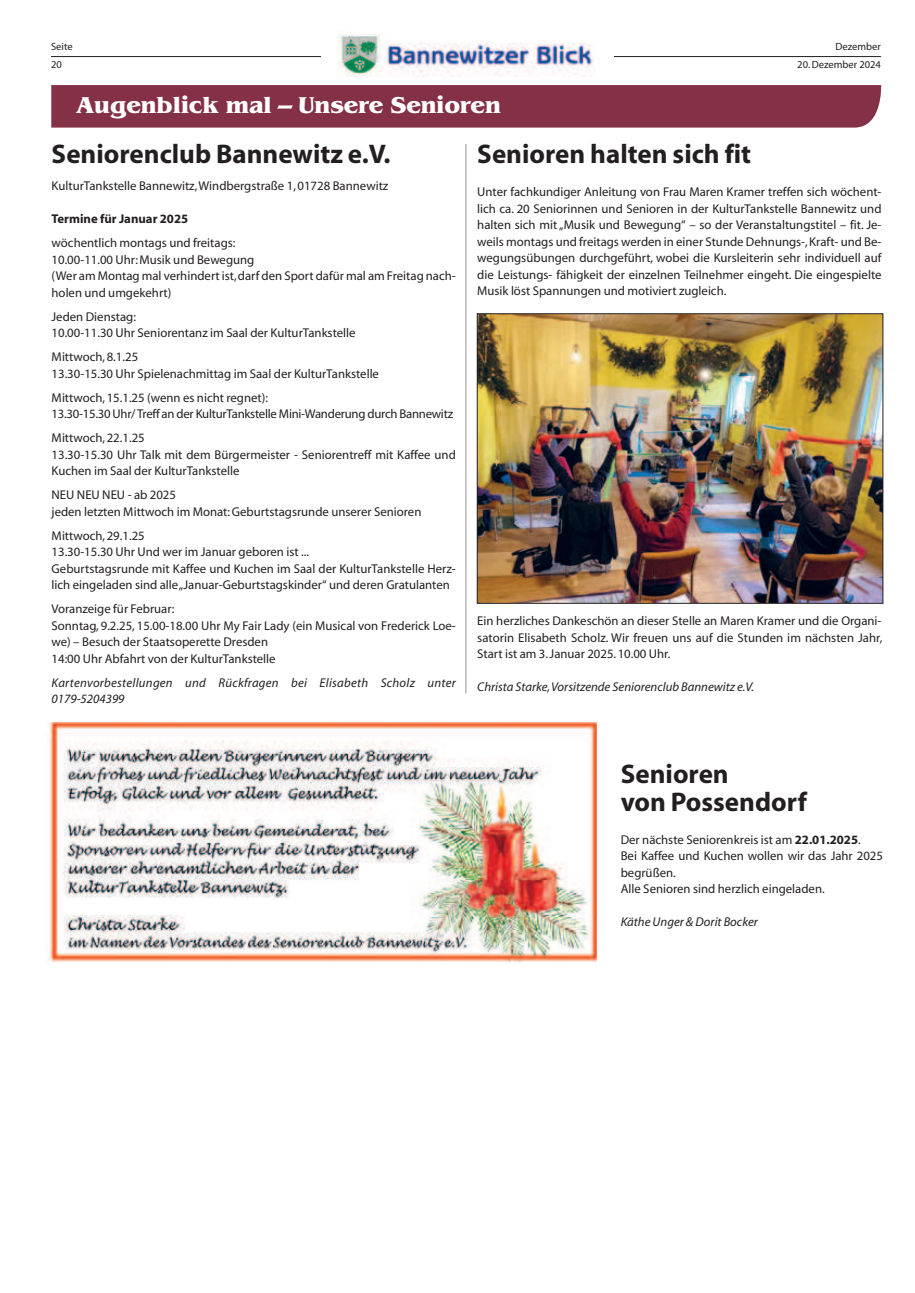
<style>
.page{position:relative;width:915px;height:1293px;background:#fff}
.page>*{position:absolute;margin:0;border:0;box-sizing:border-box;transform-origin:0 0}
.t1{font:700 27px/27px "Myriad";color:#231f20}
.t2{font:700 24px "Benguiat";color:#fff}
.t3{font:12.75px/16.5px "Myriad";color:#231f20}
.t4{font:12.75px/16.5px "Myriad";letter-spacing:-.02em;color:#231f20}
.t5{font:italic 12.75px "Myriad";color:#231f20}
.t6{font:italic 12.75px/16.5px "Myriad";letter-spacing:.02em;color:#231f20}
.t7{font:700 12.75px "Myriad";color:#231f20}
.t8{font:10.5px/18px "Myriad";color:#231f20}
.s1{font-weight:700}
</style>
<div class="page">
<hr style="left:51px;top:56px;width:829px;height:1px;background:#231f20">
<div style="left:321px;top:28px;width:292px;height:51px;background:#fff"></div>
<img style="left:338px;top:31px;width:256px;height:46px">
<div style="left:51px;top:85px;width:831px;height:43px;background:#843046"></div>
<hr style="left:465px;top:144px;width:1px;height:549px;background:#939598">
<img style="left:478px;top:315px;width:403px;height:287px">
<div style="left:476px;top:313px;width:407px;height:291px;border:1px solid #231f20"></div>
<img style="left:47px;top:722px;width:549px;height:240px">
<p class="t8" style="left:51px;top:38px;width:23px">Seite<br>20</p>
<p class="t8" style="left:835px;top:38px;width:47px">Dezember</p>
<p class="t8" style="left:797px;top:56px;width:85px">20. Dezember 2024</p>
<h2 class="t2" style="left:76px;top:95px;width:426px">Augenblick mal – Unsere Senioren</h2>
<h1 class="t1" style="left:52px;top:141px;width:340px">Seniorenclub Bannewitz e.V.</h1>
<p class="t3" style="left:52px;top:178px;width:338px">KulturTankstelle Bannewitz, Windbergstraße 1, 01728 Bannewitz</p>
<p class="t7" style="left:52px;top:212px;width:138px">Termine für Januar 2025</p>
<p class="t3" style="left:52px;top:235px;width:405px">wöchentlich montags und freitags:<br>10.00-11.00 Uhr: Musik und Bewegung<br>(Wer am Montag mal verhindert ist, darf den Sport dafür mal am Freitag nach&shy;holen und umgekehrt)</p>
<p class="t3" style="left:52px;top:309px;width:305px">Jeden Dienstag:<br>10.00-11.30 Uhr Seniorentanz im Saal der KulturTankstelle</p>
<p class="t3" style="left:52px;top:349px;width:329px">Mittwoch, 8.1.25<br>13.30-15.30 Uhr Spielenachmittag im Saal der KulturTankstelle</p>
<p class="t4" style="left:52px;top:390px;width:403px">Mittwoch, 15.1.25 (wenn es nicht regnet):<br>13.30-15.30 Uhr/ Treff an der KulturTankstelle Mini-Wanderung durch Bannewitz</p>
<p class="t3" style="left:52px;top:430px;width:405px">Mittwoch, 22.1.25<br>13.30-15.30 Uhr Talk mit dem Bürgermeister - Seniorentreff mit Kaffee und<br>Kuchen im Saal der KulturTankstelle</p>
<p class="t3" style="left:52px;top:487px;width:371px">NEU NEU NEU - ab 2025<br>jeden letzten Mittwoch im Monat: Geburtstagsrunde unserer Senioren</p>
<p class="t3" style="left:52px;top:528px;width:405px">Mittwoch, 29.1.25<br>13.30-15.30 Uhr Und wer im Januar geboren ist ...<br>Geburtstagsrunde mit Kaffee und Kuchen im Saal der KulturTankstelle Herz&shy;lich eingeladen sind alle „Januar-Geburtstagskinder“ und deren Gratulanten</p>
<p class="t3" style="left:52px;top:601px;width:405px">Voranzeige für Februar:<br>Sonntag, 9.2.25, 15.00-18.00 Uhr My Fair Lady (ein Musical von Frederick Loe&shy;we) – Besuch der Staatsoperette Dresden<br>14:00 Uhr Abfahrt von der KulturTankstelle</p>
<p class="t6" style="left:52px;top:674px;width:405px">Kartenvorbestellungen und Rückfragen bei Elisabeth Scholz unter<br>0179-5204399</p>
<h1 class="t1" style="left:477px;top:141px;width:275px">Senioren halten sich fit</h1>
<p class="t3" style="left:477px;top:184px;width:405px;text-align:justify">Unter fachkundiger Anleitung von Frau Maren Kramer treffen sich wöchent&shy;lich ca. 20 Seniorinnen und Senioren in der KulturTankstelle Bannewitz und halten sich mit „Musik und Bewegung“ – so der Veranstaltungstitel – fit. Je&shy;weils montags und freitags werden in einer Stunde Dehnungs-, Kraft- und Be&shy;wegungsübungen durchgeführt, wobei die Kursleiterin sehr individuell auf die Leistungs- fähigkeit der einzelnen Teilnehmer eingeht. Die eingespielte Musik löst Spannungen und motiviert zugleich.</p>
<p class="t3" style="left:477px;top:613px;width:406px;text-align:justify">Ein herzliches Dankeschön an dieser Stelle an Maren Kramer und die Organi&shy;satorin Elisabeth Scholz. Wir freuen uns auf die Stunden im nächsten Jahr, Start ist am 3. Januar 2025. 10.00 Uhr.</p>
<p class="t5" style="left:477px;top:680px;width:278px">Christa Starke, Vorsitzende Seniorenclub Bannewitz e.V.</p>
<h1 class="t1" style="left:620px;top:761px;width:188px">Senioren<br>von Possendorf</h1>
<p class="t3" style="left:620px;top:831px;width:264px">Der nächste Seniorenkreis ist am <span class="s1">22.01.2025</span>.<br>Bei Kaffee und Kuchen wollen wir das Jahr 2025 begrüßen.<br>Alle Senioren sind herzlich eingeladen.</p>
<p class="t5" style="left:620px;top:915px;width:139px">Käthe Unger &amp; Dorit Bocker</p>
</div>
